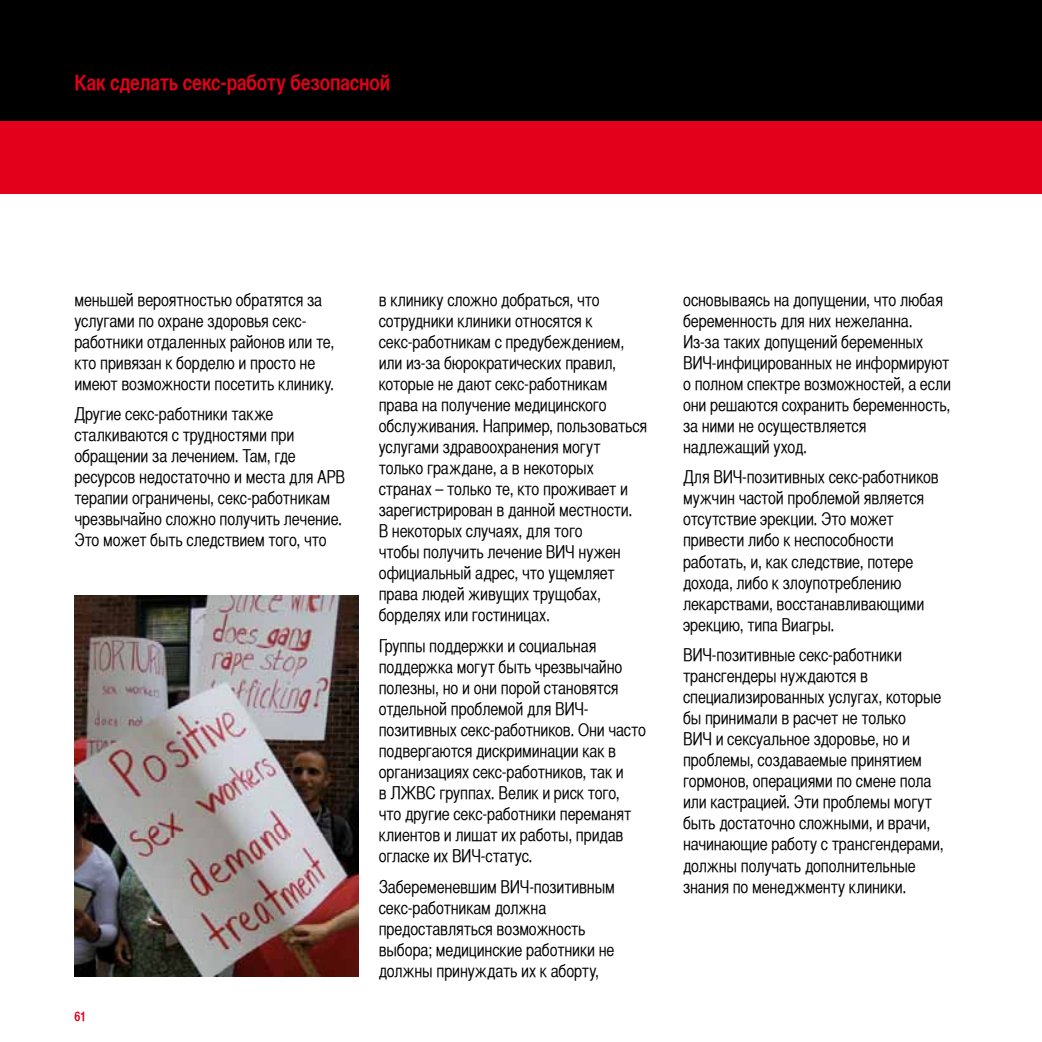
<style>
.page{position:relative;width:1042px;height:1042px;background:#fff}
.page>*{position:absolute;margin:0;border:0;box-sizing:border-box;transform-origin:0 0}
.t1{font:21px "Helvetica CY Bold";letter-spacing:-.01em;color:#e2001a}
.t2{font:17.5px/21px "Helvetica CY Plain";letter-spacing:-.01em;color:#000}
.t3{font:13.12px "Helvetica CY Bold";color:#e2001a}
</style>
<div class="page">
<div style="left:0;top:121px;width:1042px;height:72px;background:#e2001a"></div>
<div style="left:0;top:0;width:1042px;height:121px;background:#000"></div>
<img style="left:74px;top:596px;width:285px;height:380px">
<p class="t1" style="left:74px;top:70px;width:317px">Как сделать секс-работу безопасной</p>
<p class="t2" style="left:74px;top:289px;width:261px">меньшей вероятностью обратятся за услугами по охране здоровья секс&shy;работники отдаленных районов или те, кто привязан к борделю и просто не имеют возможности посетить клинику.</p>
<p class="t2" style="left:74px;top:404px;width:272px">Другие секс-работники также сталкиваются с трудностями при обращении за лечением. Там, где ресурсов недостаточно и места для АРВ терапии ограничены, секс-работникам чрезвычайно сложно получить лечение.<br>Это может быть следствием того, что</p>
<p class="t3" style="left:74px;top:1008px;width:13px">61</p>
<p class="t2" style="left:379px;top:289px;width:270px">в клинику сложно добраться, что сотрудники клиники относятся к секс-работникам с предубеждением, или из-за бюрократических правил, которые не дают секс-работникам права на получение медицинского обслуживания. Например, пользоваться услугами здравоохранения могут только граждане, а в некоторых странах – только те, кто проживает и зарегистрирован в данной местности.<br>В некоторых случаях, для того<br>чтобы получить лечение ВИЧ нужен официальный адрес, что ущемляет права людей живущих трущобах, борделях или гостиницах.</p>
<p class="t2" style="left:379px;top:635px;width:269px">Группы поддержки и социальная поддержка могут быть чрезвычайно полезны, но и они порой становятся отдельной проблемой для ВИЧ&shy;позитивных секс-работников. Они часто подвергаются дискриминации как в организациях секс-работников, так и<br>в ЛЖВС группах. Велик и риск того, что другие секс-работники переманят клиентов и лишат их работы, придав огласке их ВИЧ-статус.</p>
<p class="t2" style="left:379px;top:876px;width:238px">Забеременевшим ВИЧ-позитивным секс-работникам должна предоставляться возможность выбора; медицинские работники не должны принуждать их к аборту,</p>
<p class="t2" style="left:683px;top:289px;width:269px">основываясь на допущении, что любая беременность для них нежеланна.<br>Из-за таких допущений беременных<br>ВИЧ-инфицированных не информируют о полном спектре возможностей, а если они решаются сохранить беременность, за ними не осуществляется надлежащий уход.</p>
<p class="t2" style="left:683px;top:467px;width:257px">Для ВИЧ-позитивных секс-работников мужчин частой проблемой является отсутствие эрекции. Это может привести либо к неспособности работать, и, как следствие, потере дохода, либо к злоупотреблению лекарствами, восстанавливающими эрекцию, типа Виагры.</p>
<p class="t2" style="left:683px;top:645px;width:262px">ВИЧ-позитивные секс-работники трансгендеры нуждаются в специализированных услугах, которые бы принимали в расчет не только<br>ВИЧ и сексуальное здоровье, но и проблемы, создаваемые принятием гормонов, операциями по смене пола или кастрацией. Эти проблемы могут быть достаточно сложными, и врачи, начинающие работу с трансгендерами, должны получать дополнительные знания по менеджменту клиники.</p>
</div>
